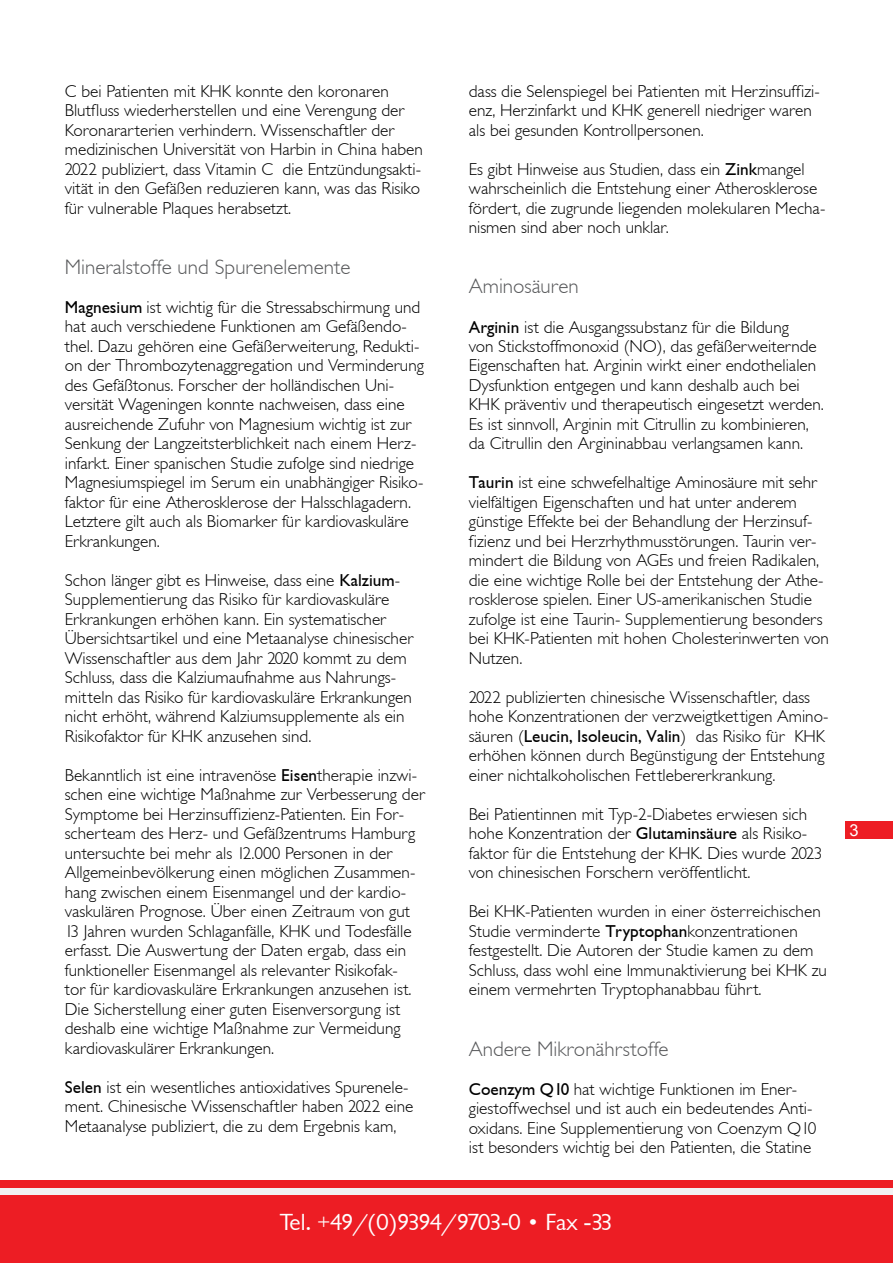
<style>
.page{position:relative;width:893px;height:1263px;background:#fff}
.page>*{position:absolute;margin:0;border:0;box-sizing:border-box;transform-origin:0 0}
.t1{font:24px "Garrison Sans";letter-spacing:-.075em;color:#fff}
.t2{font:21px "Garrison Light Sans";color:#58595b}
.t3{font:17.25px/19.5px "Garrison Light Sans";color:#000}
.t4{font:16.5px "Arial";color:#fff}
.s1{font-family:"Garrison Light Sans BOLD"}
.s2{font-family:"Garrison Light Sans"}
</style>
<div class="page">
<div style="left:0;top:1181px;width:893px;height:82px;background:#ed1d24"></div>
<div style="left:0;top:1188px;width:893px;height:7px;background:#f1f1f2"></div>
<div style="left:845px;top:822px;width:48px;height:17px;background:#ed1d24"></div>
<p class="t3" style="left:65px;top:82px;width:360px">C bei Patienten mit KHK konnte den koronaren Blutfluss wiederherstellen und eine Verengung der Koronararterien verhindern. Wissenschaftler der medizinischen Universität von Harbin in China haben 2022 publiziert, dass Vitamin C die Entzündungsakti&shy;vität in den Gefäßen reduzieren kann, was das Risiko für vulnerable Plaques herabsetzt.</p>
<p class="t2" style="left:65px;top:255px;width:287px">Mineralstoffe und Spurenelemente</p>
<p class="t3" style="left:65px;top:298px;width:361px"><span class="s1">Magnesium</span> ist wichtig für die Stressabschirmung und hat auch verschiedene Funktionen am Gefäßendo&shy;thel. Dazu gehören eine Gefäßerweiterung, Redukti&shy;on der Thrombozytenaggregation und Verminderung des Gefäßtonus. Forscher der holländischen Uni&shy;versität Wageningen konnte nachweisen, dass eine ausreichende Zufuhr von Magnesium wichtig ist zur Senkung der Langzeitsterblichkeit nach einem Herz&shy;infarkt. Einer spanischen Studie zufolge sind niedrige Magnesiumspiegel im Serum ein unabhängiger Risiko&shy;faktor für eine Atherosklerose der Halsschlagadern.<br>Letztere gilt auch als Biomarker für kardiovaskuläre Erkrankungen.</p>
<p class="t3" style="left:65px;top:570px;width:350px">Schon länger gibt es Hinweise, dass eine <span class="s1">Kalzium</span>-Supplementierung das Risiko für kardiovaskuläre Erkrankungen erhöhen kann. Ein systematischer Übersichtsartikel und eine Metaanalyse chinesischer Wissenschaftler aus dem Jahr 2020 kommt zu dem Schluss, dass die Kalziumaufnahme aus Nahrungs&shy;mitteln das Risiko für kardiovaskuläre Erkrankungen nicht erhöht, während Kalziumsupplemente als ein Risikofaktor für KHK anzusehen sind.</p>
<p class="t3" style="left:65px;top:765px;width:362px">Bekanntlich ist eine intravenöse <span class="s1">Eisen</span>therapie inzwi&shy;schen eine wichtige Maßnahme zur Verbesserung der Symptome bei Herzinsuffizienz-Patienten. Ein For&shy;scherteam des Herz- und Gefäßzentrums Hamburg untersuchte bei mehr als 12.000 Personen in der Allgemeinbevölkerung einen möglichen Zusammen&shy;hang zwischen einem Eisenmangel und der kardio&shy;vaskulären Prognose. Über einen Zeitraum von gut 13 Jahren wurden Schlaganfälle, KHK und Todesfälle erfasst. Die Auswertung der Daten ergab, dass ein funktioneller Eisenmangel als relevanter Risikofak-<br>tor für kardiovaskuläre Erkrankungen anzusehen ist.<br>Die Sicherstellung einer guten Eisenversorgung ist deshalb eine wichtige Maßnahme zur Vermeidung kardiovaskulärer Erkrankungen.</p>
<p class="t3" style="left:65px;top:1077px;width:350px"><span class="s1">Selen</span> ist ein wesentliches antioxidatives Spurenele&shy;ment. Chinesische Wissenschaftler haben 2022 eine<br>Metaanalyse publiziert, die zu dem Ergebnis kam,</p>
<p class="t3" style="left:469px;top:81px;width:353px">dass die Selenspiegel bei Patienten mit Herzinsuffizi&shy;enz, Herzinfarkt und KHK generell niedriger waren als bei gesunden Kontrollpersonen.</p>
<p class="t3" style="left:469px;top:159px;width:358px">Es gibt Hinweise aus Studien, dass ein <span class="s1">Zink</span>mangel wahrscheinlich die Entstehung einer Atherosklerose fördert, die zugrunde liegenden molekularen Mecha&shy;nismen sind aber noch unklar.</p>
<p class="t2" style="left:469px;top:275px;width:111px">Aminosäuren</p>
<p class="t3" style="left:469px;top:317px;width:357px"><span class="s1">Arginin</span> ist die Ausgangssubstanz für die Bildung<br>von Stickstoffmonoxid (NO), das gefäßerweiternde Eigenschaften hat. Arginin wirkt einer endothelialen Dysfunktion entgegen und kann deshalb auch bei KHK präventiv und therapeutisch eingesetzt werden.<br>Es ist sinnvoll, Arginin mit Citrullin zu kombinieren, da Citrullin den Argininabbau verlangsamen kann.</p>
<p class="t3" style="left:469px;top:473px;width:362px"><span class="s1">Taurin</span> ist eine schwefelhaltige Aminosäure mit sehr vielfältigen Eigenschaften und hat unter anderem günstige Effekte bei der Behandlung der Herzinsuf&shy;fizienz und bei Herzrhythmusstörungen. Taurin ver&shy;mindert die Bildung von AGEs und freien Radikalen, die eine wichtige Rolle bei der Entstehung der Athe&shy;rosklerose spielen. Einer US-amerikanischen Studie zufolge ist eine Taurin- Supplementierung besonders bei KHK-Patienten mit hohen Cholesterinwerten von Nutzen.</p>
<p class="t3" style="left:469px;top:687px;width:361px">2022 publizierten chinesische Wissenschaftler, dass hohe Konzentrationen der verzweigtkettigen Amino&shy;säuren (<span class="s1">Leucin, Isoleucin, Valin</span>) das Risiko für KHK erhöhen können durch Begünstigung der Entstehung einer nichtalkoholischen Fettlebererkrankung.</p>
<p class="t3" style="left:469px;top:804px;width:355px">Bei Patientinnen mit Typ-2-Diabetes erwiesen sich hohe Konzentration der <span class="s1">Glutaminsäure</span> als Risiko&shy;faktor für die Entstehung der KHK. Dies wurde 2023 von chinesischen Forschern veröffentlicht.</p>
<p class="t3" style="left:469px;top:902px;width:360px">Bei KHK-Patienten wurden in einer österreichischen Studie verminderte <span class="s1">Tryptophan</span>konzentrationen festgestellt. Die Autoren der Studie kamen zu dem Schluss, dass wohl eine Immunaktivierung bei KHK zu einem vermehrten Tryptophanabbau führt.</p>
<p class="t2" style="left:469px;top:1037px;width:201px">Andere Mikronährstoffe</p>
<p class="t3" style="left:469px;top:1079px;width:349px"><span class="s1">Coenzym Q10</span> hat wichtige Funktionen im Ener&shy;giestoffwechsel und ist auch ein bedeutendes Anti&shy;oxidans. Eine Supplementierung von Coenzym Q10 ist besonders wichtig bei den Patienten, die Statine</p>
<p class="t4" style="left:850px;top:819px;width:11px">3</p>
<h1 class="t1" style="left:280px;top:1209px;width:335px">Tel. +49/(0)9394/9703-0 <span class="s2">•</span> Fax -33</h1>
</div>
